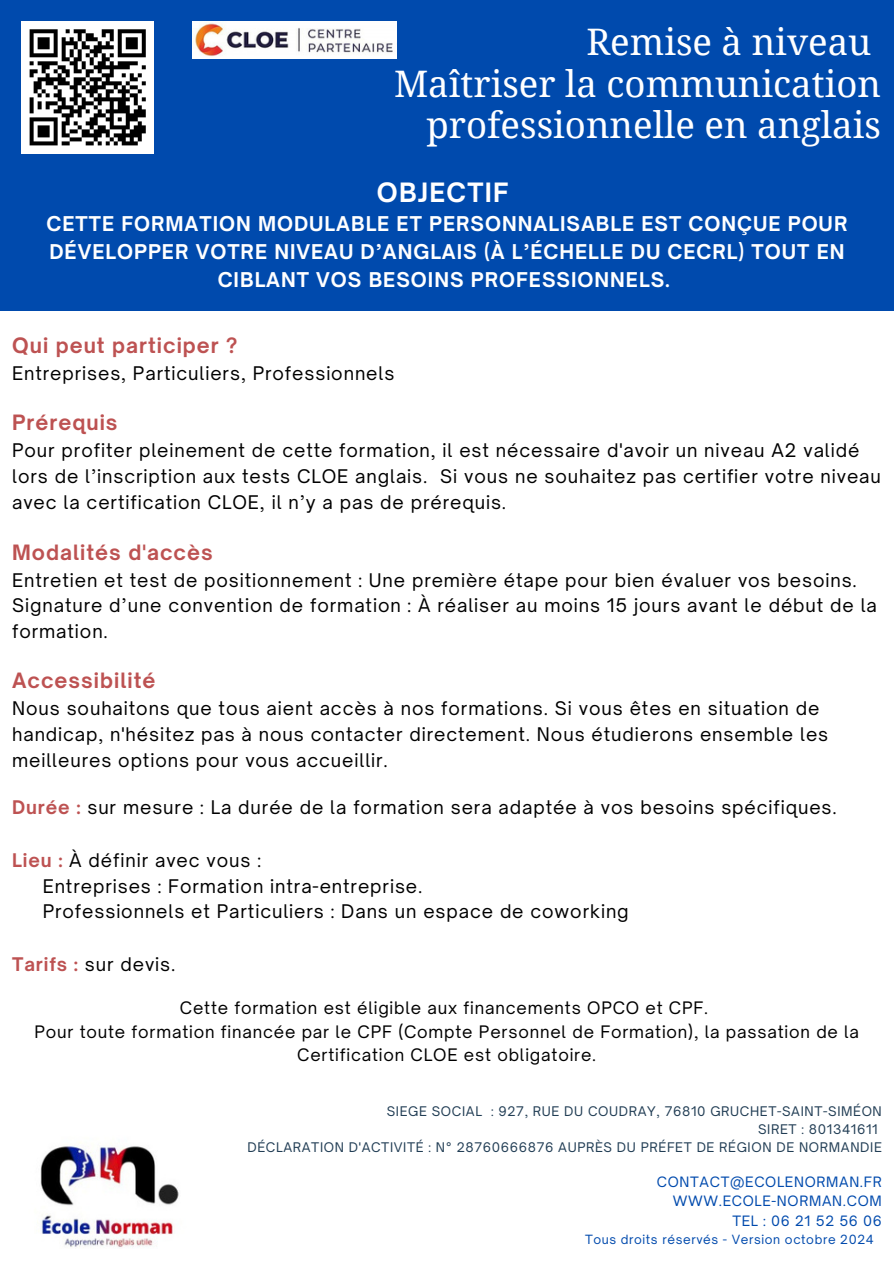
<style>
.page{position:relative;width:894px;height:1264px;background:#fff}
.page>*{position:absolute;margin:0;border:0;box-sizing:border-box;transform-origin:0 0}
.t1{font:36.6px/41.7px "Droid Serif";color:#fff;text-align:right}
.t2{font:700 25.5px "Open Sauce One";letter-spacing:.05em;color:#fff}
.t3{font:700 20.25px "Open Sauce One";letter-spacing:.05em;color:#bd5252}
.t4{font:700 19.5px/28.2px "Open Sauce One";letter-spacing:.05em;color:#fff;text-align:center}
.t5{font:18px/25.8px "Open Sauce One";letter-spacing:.05em;color:#000}
.t6{font:16.5px/23.5px "Open Sauce One";letter-spacing:.05em;color:#000;text-align:center}
.t7{font:13.65px "Open Sauce One";letter-spacing:.05em;color:#004aad}
.t8{font:12.75px "Open Sauce One";letter-spacing:.05em;color:#223e55}
.t9{font:12.15px "Open Sauce One";letter-spacing:.05em;color:#004aad}
.s1{font-weight:700;color:#bd5252}
</style>
<div class="page">
<img style="left:40px;top:1142px;width:139px;height:106px">
<div style="left:0;top:0;width:893px;height:311px;background:#004aad"></div>
<div style="left:22px;top:21px;width:132px;height:132px;background:#fff"></div>
<svg style="left:29px;top:29px;width:117px;height:117px"></svg>
<img style="left:192px;top:21px;width:205px;height:37px">
<p class="t1" style="left:394px;top:21px;width:488px">Remise à niveau<br>Maîtriser la communication professionnelle en anglais</p>
<p class="t2" style="left:377px;top:176px;width:133px">OBJECTIF</p>
<p class="t4" style="left:46px;top:209px;width:802px">CETTE FORMATION MODULABLE ET PERSONNALISABLE EST CONÇUE POUR<br>DÉVELOPPER VOTRE NIVEAU D’ANGLAIS (À L’ÉCHELLE DU CECRL) TOUT EN<br>CIBLANT VOS BESOINS PROFESSIONNELS.</p>
<p class="t3" style="left:12px;top:332px;width:227px">Qui peut participer ?</p>
<p class="t5" style="left:12px;top:360px;width:383px">Entreprises, Particuliers, Professionnels</p>
<h1 class="t3" style="left:12px;top:410px;width:107px">Prérequis</h1>
<h1 class="t5" style="left:12px;top:437px;width:870px">Pour profiter pleinement de cette formation, il est nécessaire d'avoir un niveau A2 validé lors de l’inscription aux tests CLOE anglais. Si vous ne souhaitez pas certifier votre niveau avec la certification CLOE, il n’y a pas de prérequis.</h1>
<h2 class="t3" style="left:12px;top:539px;width:202px">Modalités d'accès</h2>
<h3 class="t5" style="left:12px;top:567px;width:846px">Entretien et test de positionnement : Une première étape pour bien évaluer vos besoins.</h3>
<h3 class="t5" style="left:12px;top:592px;width:866px">Signature d’une convention de formation : À réaliser au moins 15 jours avant le début de la formation.</h3>
<h3 class="t3" style="left:12px;top:667px;width:145px">Accessibilité</h3>
<h3 class="t5" style="left:12px;top:695px;width:817px">Nous souhaitons que tous aient accès à nos formations. Si vous êtes en situation de handicap, n'hésitez pas à nous contacter directement. Nous étudierons ensemble les meilleures options pour vous accueillir.</h3>
<p class="t5" style="left:12px;top:794px;width:826px"><span class="s1">Durée :</span> sur mesure : La durée de la formation sera adaptée à vos besoins spécifiques.</p>
<h3 class="t5" style="left:12px;top:847px;width:250px"><span class="s1">Lieu :</span> À définir avec vous :</h3>
<h3 class="t5" style="left:43px;top:872px;width:381px">Entreprises : Formation intra-entreprise.</h3>
<h3 class="t5" style="left:43px;top:898px;width:587px">Professionnels et Particuliers : Dans un espace de coworking</h3>
<p class="t5" style="left:12px;top:951px;width:165px"><span class="s1">Tarifs :</span> sur devis.</p>
<p class="t6" style="left:34px;top:996px;width:826px">Cette formation est éligible aux financements OPCO et CPF.<br>Pour toute formation financée par le CPF (Compte Personnel de Formation), la passation de la<br>Certification CLOE est obligatoire.</p>
<p class="t8" style="left:386px;top:1103px;width:496px">SIEGE SOCIAL : 927, RUE DU COUDRAY, 76810 GRUCHET-SAINT-SIMÉON</p>
<p class="t8" style="left:758px;top:1121px;width:121px">SIRET : 801341611</p>
<p class="t8" style="left:247px;top:1139px;width:635px">DÉCLARATION D'ACTIVITÉ : N° 28760666876 AUPRÈS DU PRÉFET DE RÉGION DE NORMANDIE</p>
<h3 class="t7" style="left:656px;top:1172px;width:226px">CONTACT@ECOLENORMAN.FR</h3>
<h4 class="t7" style="left:672px;top:1192px;width:210px">WWW.ECOLE-NORMAN.COM</h4>
<p class="t7" style="left:732px;top:1212px;width:151px">TEL : 06 21 52 56 06</p>
<p class="t9" style="left:585px;top:1231px;width:290px">Tous droits réservés - Version octobre 2024</p>
</div>
